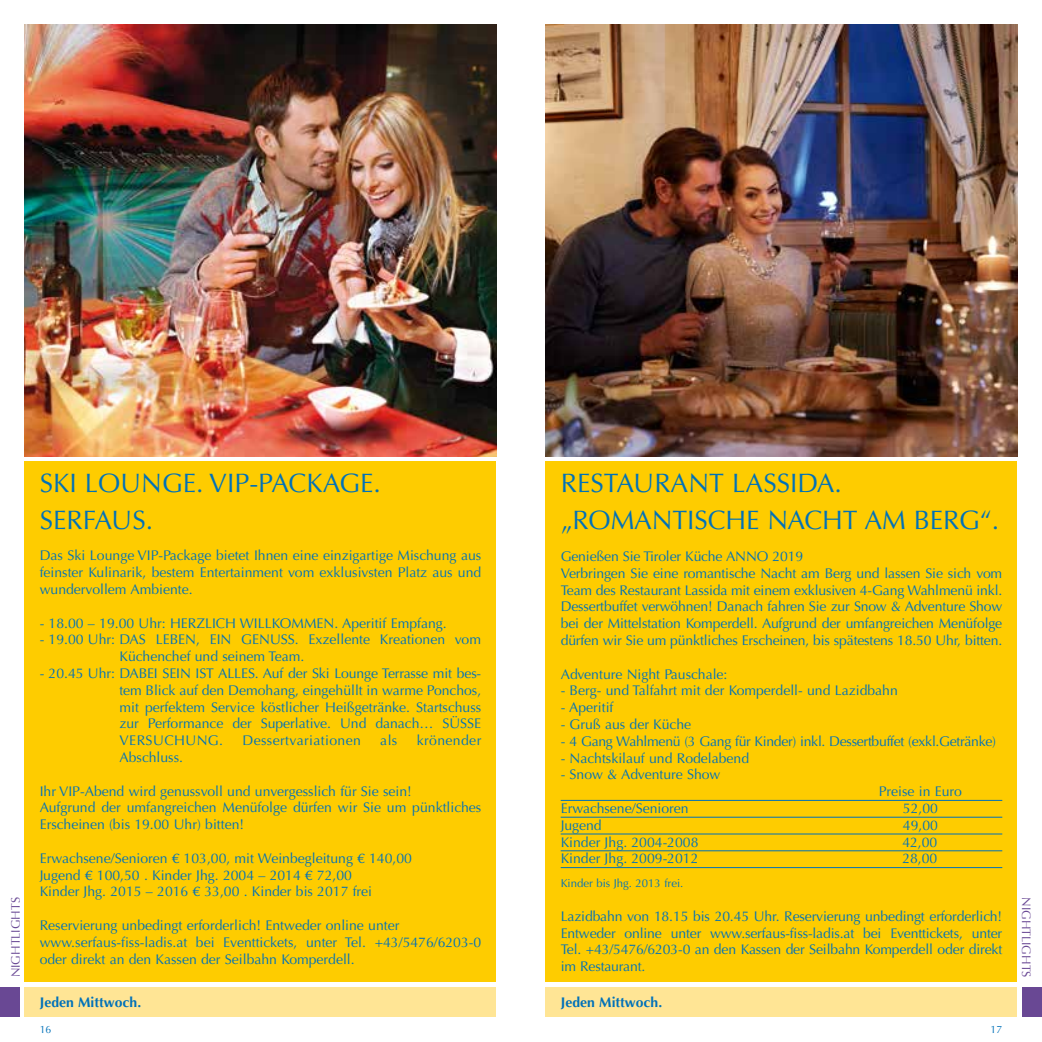
<style>
.page{position:relative;width:1042px;height:1042px;background:#fff}
.page>*{position:absolute;margin:0;border:0;box-sizing:border-box;transform-origin:0 0}
.t1{font:26.6px/36.8px "Optima";color:#0071b9}
.t2{font:14px/16.8px "Optima";color:#0071b9}
.t3{font:14px "Optima";letter-spacing:-.02em;color:#0071b9}
.t4{font:700 14px "Optima";color:#0071b9}
.t5{font:14px "Optima";letter-spacing:.03em;color:#0071b9}
.t6{font:12.25px "Optima";color:#694894}
.t7{font:11.38px "Optima";color:#0071b9}
.t8{font:10.5px "Optima";color:#0071b9}
.s1{font-family:"Optima LT Std"}
</style>
<div class="page">
<div style="left:546px;top:987px;width:471px;height:30px;background:#ffe595"></div>
<div style="left:25px;top:987px;width:471px;height:30px;background:#ffe595"></div>
<div style="left:1022px;top:987px;width:20px;height:30px;background:#694894"></div>
<div style="left:0;top:987px;width:20px;height:30px;background:#694894"></div>
<div style="left:25px;top:461px;width:471px;height:521px;background:#fecc00"></div>
<div style="left:546px;top:461px;width:471px;height:521px;background:#fecc00"></div>
<hr style="left:561px;top:800px;width:441px;height:1px;background:#0071b9">
<hr style="left:561px;top:817px;width:441px;height:1px;background:#0071b9">
<hr style="left:561px;top:833px;width:441px;height:1px;background:#0071b9">
<hr style="left:561px;top:850px;width:441px;height:1px;background:#0071b9">
<hr style="left:561px;top:867px;width:441px;height:1px;background:#0071b9">
<img style="left:25px;top:25px;width:471px;height:431px">
<img style="left:546px;top:25px;width:471px;height:431px">
<p class="t6" style="left:9px;top:977px;width:82px;rotate:-90deg">NIGHTLIGHTS</p>
<h1 class="t1" style="left:40px;top:465px;width:343px">SKI LOUNGE. VIP-PACKAGE.<br>SERFAUS.</h1>
<p class="t2" style="left:40px;top:547px;width:443px;text-align:justify">Das Ski Lounge VIP-Package bietet Ihnen eine einzigartige Mischung aus feinster Kulinarik, bestem Entertainment vom exklusivsten Platz aus und wundervollem Ambiente.</p>
<p class="t2" style="left:40px;top:614px;width:408px">- 18.00 – 19.00 Uhr: HERZLICH WILLKOMMEN. Aperitif Empfang.</p>
<p class="t2" style="left:119px;top:631px;width:363px;text-indent:-80px">- 19.00 Uhr: DAS LEBEN, EIN GENUSS. Exzellente Kreationen vom<br>Küchenchef und seinem Team.</p>
<p class="t2" style="left:119px;top:665px;width:363px;text-align:justify;text-indent:-80px">- 20.45 Uhr: DABEI SEIN IST ALLES. Auf der Ski Lounge Terrasse mit bes&shy;tem Blick auf den Demohang, eingehüllt in warme Ponchos, mit perfektem Service köstlicher Heißgetränke. Startschuss zur Performance der Superlative. Und danach… SÜSSE VERSUCHUNG.</p>
<p class="t5" style="left:242px;top:732px;width:120px">Dessertvariationen</p>
<p class="t2" style="left:380px;top:732px;width:19px">als</p>
<p class="t5" style="left:417px;top:732px;width:66px">krönender</p>
<p class="t2" style="left:119px;top:749px;width:65px">Abschluss.</p>
<p class="t2" style="left:40px;top:782px;width:443px">Ihr VIP-Abend wird genussvoll und unvergesslich für Sie sein!<br>Aufgrund der umfangreichen Menüfolge dürfen wir Sie um pünktliches<br>Erscheinen (bis 19.00 Uhr) bitten!</p>
<p class="t2" style="left:40px;top:850px;width:374px">Erwachsene/Senioren <span class="s1">€</span> 103,00, mit Weinbegleitung <span class="s1">€</span> 140,00<br>Jugend <span class="s1">€</span> 100,50 . Kinder Jhg. 2004 – 2014 <span class="s1">€</span> 72,00<br>Kinder Jhg. 2015 – 2016 <span class="s1">€</span> 33,00 . Kinder bis 2017 frei</p>
<p class="t2" style="left:40px;top:917px;width:443px">Reservierung unbedingt erforderlich! Entweder online unter www.serfaus-fiss-ladis.at bei Eventtickets, unter Tel. +43/5476/6203-0 oder direkt an den Kassen der Seilbahn Komperdell.</p>
<p class="t4" style="left:40px;top:994px;width:103px">Jeden Mittwoch.</p>
<h1 class="t1" style="left:561px;top:465px;width:440px">RESTAURANT LASSIDA. „ROMANTISCHE NACHT AM BERG“.</h1>
<p class="t2" style="left:561px;top:548px;width:443px">Genießen Sie Tiroler Küche ANNO 2019<br>Verbringen Sie eine romantische Nacht am Berg und lassen Sie sich vom Team des Restaurant Lassida mit einem exklusiven 4-Gang Wahlmenü inkl.<br>Dessertbuffet verwöhnen! Danach fahren Sie zur Snow &amp; Adventure Show bei der Mittelstation Komperdell. Aufgrund der umfangreichen Menüfolge dürfen wir Sie um pünktliches Erscheinen, bis spätestens 18.50 Uhr, bitten.</p>
<p class="t2" style="left:561px;top:666px;width:168px">Adventure Night Pauschale:</p>
<p class="t2" style="left:561px;top:682px;width:339px">- Berg- und Talfahrt mit der Komperdell- und Lazidbahn</p>
<p class="t2" style="left:561px;top:699px;width:54px">- Aperitif</p>
<p class="t2" style="left:561px;top:716px;width:132px">- Gruß aus der Küche</p>
<p class="t3" style="left:561px;top:733px;width:437px">- 4 Gang Wahlmenü (3 Gang für Kinder) inkl. Dessertbuffet (exkl.Getränke)</p>
<p class="t2" style="left:561px;top:750px;width:190px">- Nachtskilauf und Rodelabend</p>
<p class="t2" style="left:561px;top:766px;width:161px">- Snow &amp; Adventure Show</p>
<p class="t2" style="left:879px;top:783px;width:85px">Preise in Euro</p>
<p class="t2" style="left:561px;top:800px;width:129px">Erwachsene/Senioren</p>
<p class="t2" style="left:903px;top:800px;width:37px">52,00</p>
<p class="t2" style="left:561px;top:817px;width:42px">Jugend</p>
<p class="t2" style="left:903px;top:817px;width:37px">49,00</p>
<p class="t2" style="left:561px;top:834px;width:139px">Kinder Jhg. 2004-2008</p>
<p class="t2" style="left:902px;top:834px;width:37px">42,00</p>
<p class="t2" style="left:561px;top:850px;width:139px">Kinder Jhg. 2009-2012</p>
<p class="t2" style="left:902px;top:850px;width:37px">28,00</p>
<p class="t7" style="left:561px;top:877px;width:124px">Kinder bis Jhg. 2013 frei.</p>
<p class="t2" style="left:561px;top:908px;width:443px;text-align:justify">Lazidbahn von 18.15 bis 20.45 Uhr. Reservierung unbedingt erforderlich!<br>Entweder online unter www.serfaus-fiss-ladis.at bei Eventtickets, unter Tel. +43/5476/6203-0 an den Kassen der Seilbahn Komperdell oder direkt im Restaurant.</p>
<p class="t4" style="left:561px;top:994px;width:103px">Jeden Mittwoch.</p>
<p class="t8" style="left:40px;top:1024px;width:13px">16</p>
<p class="t8" style="left:990px;top:1024px;width:13px">17</p>
<p class="t6" style="left:1033px;top:897px;width:82px;rotate:90deg">NIGHTLIGHTS</p>
</div>
